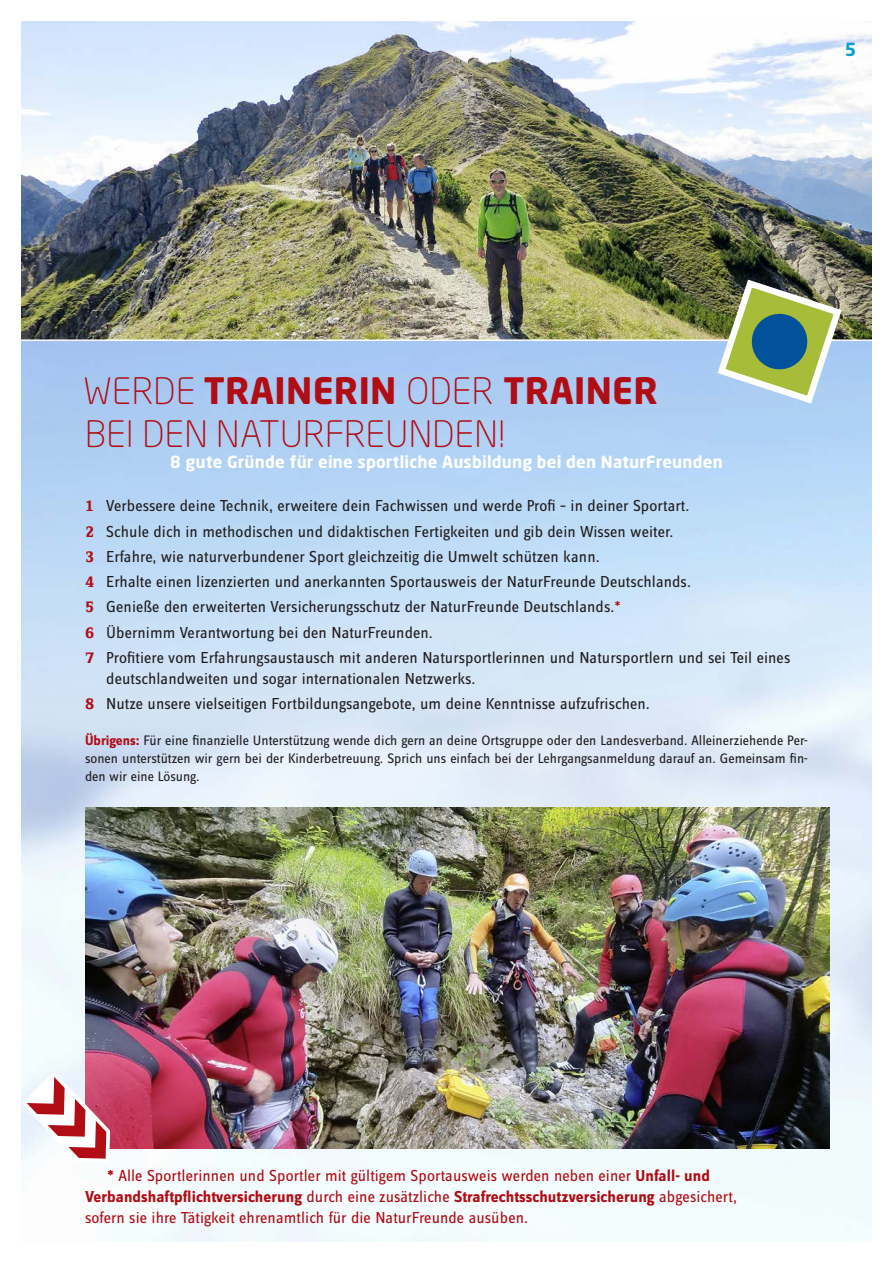
<style>
.page{position:relative;width:893px;height:1263px;background:#fff}
.page>*{position:absolute;margin:0;border:0;box-sizing:border-box;transform-origin:0 0}
.t1{font:700 36px "Neo Sans";letter-spacing:.01em;color:#b00d15}
.t2{font:300 36px "Neo Sans Pro";letter-spacing:.01em;color:#b00d15}
.t3{font:700 18px "Neo Sans";color:#089fd6}
.t4{font:16.5px/25.2px "Zine Sans Dis OT";letter-spacing:.005em;color:#231f20}
.t5{font:16.5px/21px "Zine Sans Dis OT";letter-spacing:.005em;color:#b00d15}
.t6{font:700 16.5px "Neo Sans";letter-spacing:.01em;color:#fff}
.t7{font:14.25px/18px "Zine Sans Dis OT";color:#231f20;text-align:justify}
.s1{font-family:"Neo Sans Pro";font-weight:300}
.s2{font-family:"Zine Serif Dis OT Bld";color:#b00d15}
.s3{color:#b00d15}
.s4{font-weight:700;color:#b00d15}
.s5{font-weight:700}
</style>
<div class="page">
<img style="left:21px;top:341px;width:851px;height:901px">
<img style="left:21px;top:21px;width:851px;height:318px">
<img style="left:85px;top:808px;width:744px;height:340px">
<svg style="left:23px;top:1073px;width:87px;height:89px"></svg>
<img style="left:714px;top:276px;width:131px;height:131px">
<p class="t3" style="left:845px;top:38px;width:13px">5</p>
<h1 class="t1" style="left:83px;top:368px;width:576px"><span class="s1">WERDE</span> TRAINERIN <span class="s1">ODER</span> TRAINER</h1>
<h1 class="t2" style="left:85px;top:412px;width:422px">BEI DEN NATURFREUNDEN!</h1>
<p class="t6" style="left:170px;top:451px;width:554px">8 gute Gründe für eine sportliche Ausbildung bei den NaturFreunden</p>
<p class="t4" style="left:85px;top:494px;width:707px"><span class="s2">1</span> Verbessere deine Technik, erweitere dein Fachwissen und werde Profi – in deiner Sportart.<br><span class="s2">2</span> Schule dich in methodischen und didaktischen Fertigkeiten und gib dein Wissen weiter.<br><span class="s2">3</span> Erfahre, wie naturverbundener Sport gleichzeitig die Umwelt schützen kann.<br><span class="s2">4</span> Erhalte einen lizenzierten und anerkannten Sportausweis der NaturFreunde Deutschlands.<br><span class="s2">5</span> Genieße den erweiterten Versicherungsschutz der NaturFreunde Deutschlands.<span class="s3">*<br></span><span class="s2">6</span> Übernimm Verantwortung bei den NaturFreunden.<br><span class="s2">7</span> Profitiere vom Erfahrungsaustausch mit anderen Natursportlerinnen und Natursportlern und sei Teil eines</p>
<p class="t4" style="left:85px;top:666px;width:566px;text-indent:21px">deutschlandweiten und sogar internationalen Netzwerks.<br><span class="s2">8</span> Nutze unsere vielseitigen Fortbildungsangebote, um deine Kenntnisse aufzufrischen.</p>
<p class="t7" style="left:85px;top:732px;width:724px"><span class="s4">Übrigens:</span> Für eine finanzielle Unterstützung wende dich gern an deine Ortsgruppe oder den Landesverband. Alleinerziehende Per&shy;sonen unterstützen wir gern bei der Kinderbetreuung. Sprich uns einfach bei der Lehrgangsanmeldung darauf an. Gemeinsam fin&shy;den wir eine Lösung.</p>
<p class="t5" style="left:85px;top:1166px;width:653px;text-indent:22px"><span class="s5">*</span> Alle Sportlerinnen und Sportler mit gültigem Sportausweis werden neben einer <span class="s5">Unfall- und<br>Verbandshaftpflichtversicherung</span> durch eine zusätzliche <span class="s5">Strafrechtsschutzversicherung</span> abgesichert, sofern sie ihre Tätigkeit ehrenamtlich für die NaturFreunde ausüben.</p>
</div>
